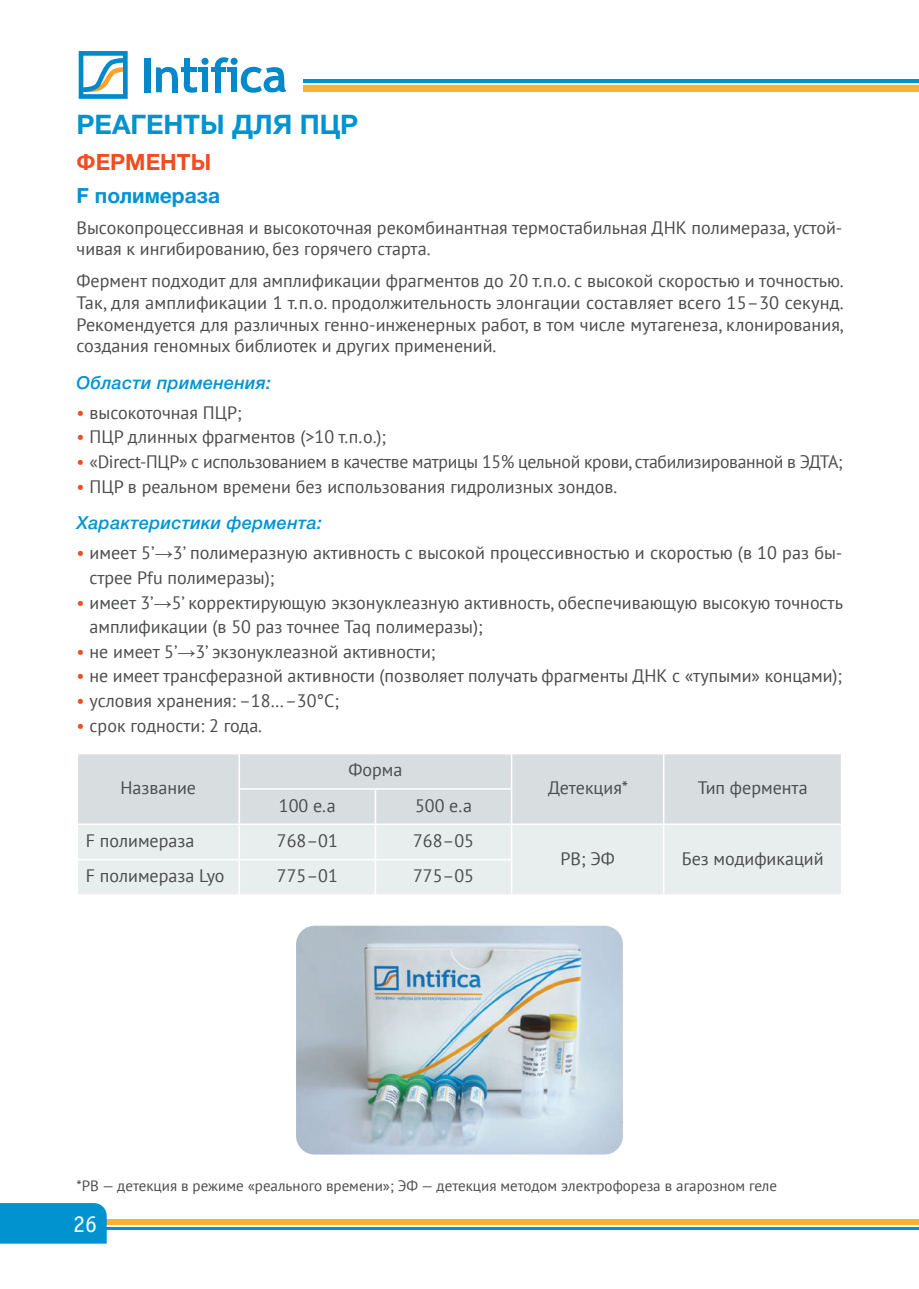
<style>
.page{position:relative;width:919px;height:1289px;background:#fff}
.page>*{position:absolute;margin:0;border:0;box-sizing:border-box;transform-origin:0 0}
.t1{font:700 27px "Helvetica Neue Cyr";color:#0093d0}
.t2{font:24px "Officina Serif C";color:#fff}
.t3{font:700 22.5px "Helvetica Neue Cyr";color:#f04d22}
.t4{font:700 21px "Helvetica Neue Cyr";color:#0093d0}
.t5{font:18px/21.6px "PT Sans";color:#4b4c4d}
.t6{font:18px "PT Sans";letter-spacing:-.02em;color:#4b4c4d}
.t7{font:italic 500 18px "Helvetica Neue Cyr";letter-spacing:.02em;color:#0093d0}
.t8{font:15px "PT Sans";color:#4b4c4d}
.s1{color:#f04d22}
.s2{font-family:"Arial"}
</style>
<div class="page">
<div style="left:906px;top:1218px;width:12px;height:6px;background:#fbb033"></div>
<div style="left:20px;top:1218px;width:886px;height:6px;background:#fbb033"></div>
<svg style="left:906px;top:1227px;width:12px;height:2px"></svg>
<hr style="left:20px;top:1226px;width:886px;height:3px;background:#0093d0">
<div style="left:0;top:1203px;width:107px;height:40px;background:#0093d0"></div>
<div style="left:144px;top:58px;width:7px;height:34px;background:#0189cb"></div>
<div style="left:184px;top:58px;width:6px;height:26px;background:#0189cb"></div>
<div style="left:202px;top:69px;width:6px;height:23px;background:#0189cb"></div>
<div style="left:199px;top:67px;width:9px;height:5px;background:#0189cb"></div>
<div style="left:181px;top:67px;width:15px;height:5px;background:#0189cb"></div>
<div style="left:215px;top:67px;width:5px;height:25px;background:#0189cb"></div>
<div style="left:211px;top:67px;width:14px;height:5px;background:#0189cb"></div>
<div style="left:201px;top:58px;width:7px;height:7px;background:#0189cb;border-radius:50%"></div>
<div style="left:231px;top:69px;width:6px;height:23px;background:#0189cb"></div>
<div style="left:228px;top:67px;width:9px;height:5px;background:#0189cb"></div>
<div style="left:230px;top:58px;width:7px;height:7px;background:#0189cb;border-radius:50%"></div>
<svg style="left:156px;top:67px;width:22px;height:25px"></svg>
<svg style="left:215px;top:57px;width:14px;height:12px"></svg>
<svg style="left:184px;top:84px;width:13px;height:9px"></svg>
<svg style="left:241px;top:66px;width:45px;height:27px"></svg>
<svg style="left:79px;top:51px;width:49px;height:48px"></svg>
<div style="left:304px;top:85px;width:614px;height:7px;background:#fbb033"></div>
<hr style="left:304px;top:79px;width:614px;height:4px;background:#0093d0">
<div style="left:78px;top:754px;width:762px;height:69px;background:#d8dedf"></div>
<div style="left:78px;top:825px;width:762px;height:69px;background:#e8eded"></div>
<hr style="left:238px;top:754px;width:2px;height:34px;background:#fff">
<hr style="left:511px;top:754px;width:1px;height:34px;background:#fff">
<hr style="left:663px;top:754px;width:1px;height:35px;background:#fff">
<hr style="left:238px;top:788px;width:137px;height:1px;background:#fff">
<hr style="left:238px;top:789px;width:2px;height:34px;background:#fff">
<hr style="left:375px;top:788px;width:137px;height:1px;background:#fff">
<hr style="left:374px;top:789px;width:2px;height:34px;background:#fff">
<hr style="left:511px;top:789px;width:1px;height:34px;background:#fff">
<hr style="left:663px;top:789px;width:1px;height:34px;background:#fff">
<hr style="left:238px;top:825px;width:2px;height:33px;background:#fff">
<hr style="left:374px;top:825px;width:2px;height:33px;background:#fff">
<hr style="left:511px;top:825px;width:1px;height:33px;background:#fff">
<hr style="left:663px;top:825px;width:1px;height:34px;background:#fff">
<hr style="left:77px;top:858px;width:162px;height:2px;background:#fff">
<hr style="left:239px;top:858px;width:136px;height:2px;background:#fff">
<hr style="left:238px;top:860px;width:2px;height:34px;background:#fff">
<hr style="left:375px;top:858px;width:137px;height:2px;background:#fff">
<hr style="left:374px;top:860px;width:2px;height:34px;background:#fff">
<hr style="left:511px;top:860px;width:1px;height:34px;background:#fff">
<hr style="left:663px;top:859px;width:1px;height:35px;background:#fff">
<img style="left:296px;top:925px;width:327px;height:229px">
<h1 class="t1" style="left:77px;top:110px;width:283px">РЕАГЕНТЫ ДЛЯ ПЦР</h1>
<p class="t3" style="left:77px;top:149px;width:136px">ФЕРМЕНТЫ</p>
<p class="t4" style="left:77px;top:184px;width:145px">F полимераза</p>
<p class="t5" style="left:77px;top:216px;width:767px">Высокопроцессивная и высокоточная рекомбинантная термостабильная ДНК полимераза, устой‑ чивая к ингибированию, без горячего старта.</p>
<p class="t5" style="left:77px;top:270px;width:768px;text-align:justify">Фермент подходит для амплификации фрагментов до 20 т.п.о. с высокой скоростью и точностью.<br>Так, для амплификации 1 т.п.о. продолжительность элонгации составляет всего 15–30 секунд.<br>Рекомендуется для различных генно-инженерных работ, в том числе мутагенеза, клонирования, создания геномных библиотек и других применений.</p>
<p class="t7" style="left:77px;top:372px;width:196px">Области применения:</p>
<p class="t5" style="left:77px;top:401px;width:167px"><span class="s1">•</span> высокоточная ПЦР;</p>
<p class="t5" style="left:77px;top:426px;width:311px"><span class="s1">•</span> ПЦР длинных фрагментов (&gt;10 т.п.о.);</p>
<p class="t6" style="left:77px;top:450px;width:767px"><span class="s1">•</span> «Direct-ПЦР» с использованием в качестве матрицы 15% цельной крови, стабилизированной в ЭДТА;</p>
<p class="t5" style="left:77px;top:475px;width:542px"><span class="s1">•</span> ПЦР в реальном времени без использования гидролизных зондов.</p>
<p class="t7" style="left:77px;top:512px;width:247px">Характеристики фермента:</p>
<p class="t5" style="left:89px;top:540px;width:754px;line-height:24.6px;text-indent:-13px"><span class="s1">•</span> имеет 5’<span class="s2">→</span>3’ полимеразную активность с высокой процессивностью и скоростью (в 10 раз бы‑ стрее Pfu полимеразы);</p>
<p class="t5" style="left:89px;top:589px;width:755px;line-height:24.6px;text-indent:-13px"><span class="s1">•</span> имеет 3’<span class="s2">→</span>5’ корректирующую экзонуклеазную активность, обеспечивающую высокую точность амплификации (в 50 раз точнее Taq полимеразы);</p>
<p class="t5" style="left:77px;top:640px;width:360px"><span class="s1">•</span> не имеет 5’<span class="s2">→</span>3’ экзонуклеазной активности;</p>
<p class="t5" style="left:77px;top:664px;width:767px"><span class="s1">•</span> не имеет трансферазной активности (позволяет получать фрагменты ДНК с «тупыми» концами);</p>
<p class="t5" style="left:77px;top:689px;width:264px"><span class="s1">•</span> условия хранения: –18…–30°С;</p>
<p class="t5" style="left:77px;top:714px;width:187px"><span class="s1">•</span> срок годности: 2 года.</p>
<p class="t5" style="left:120px;top:776px;width:77px">Название</p>
<p class="t5" style="left:348px;top:758px;width:55px">Форма</p>
<p class="t5" style="left:279px;top:794px;width:58px">100 е.а</p>
<p class="t5" style="left:415px;top:794px;width:58px">500 е.а</p>
<p class="t5" style="left:86px;top:829px;width:110px">F полимераза</p>
<p class="t5" style="left:277px;top:829px;width:62px">768–01</p>
<p class="t5" style="left:413px;top:829px;width:62px">768–05</p>
<p class="t5" style="left:86px;top:864px;width:140px">F полимераза Lyo</p>
<p class="t5" style="left:277px;top:864px;width:62px">775–01</p>
<p class="t5" style="left:413px;top:864px;width:62px">775–05</p>
<p class="t5" style="left:548px;top:776px;width:81px">Детекция*</p>
<p class="t5" style="left:697px;top:776px;width:111px">Тип фермента</p>
<p class="t5" style="left:560px;top:847px;width:56px">РВ; ЭФ</p>
<p class="t5" style="left:681px;top:847px;width:143px">Без модификаций</p>
<p class="t8" style="left:77px;top:1176px;width:702px">*РВ — детекция в режиме «реального времени»; ЭФ — детекция методом электрофореза в агарозном геле</p>
<h2 class="t2" style="left:73px;top:1211px;width:25px">26</h2>
</div>
